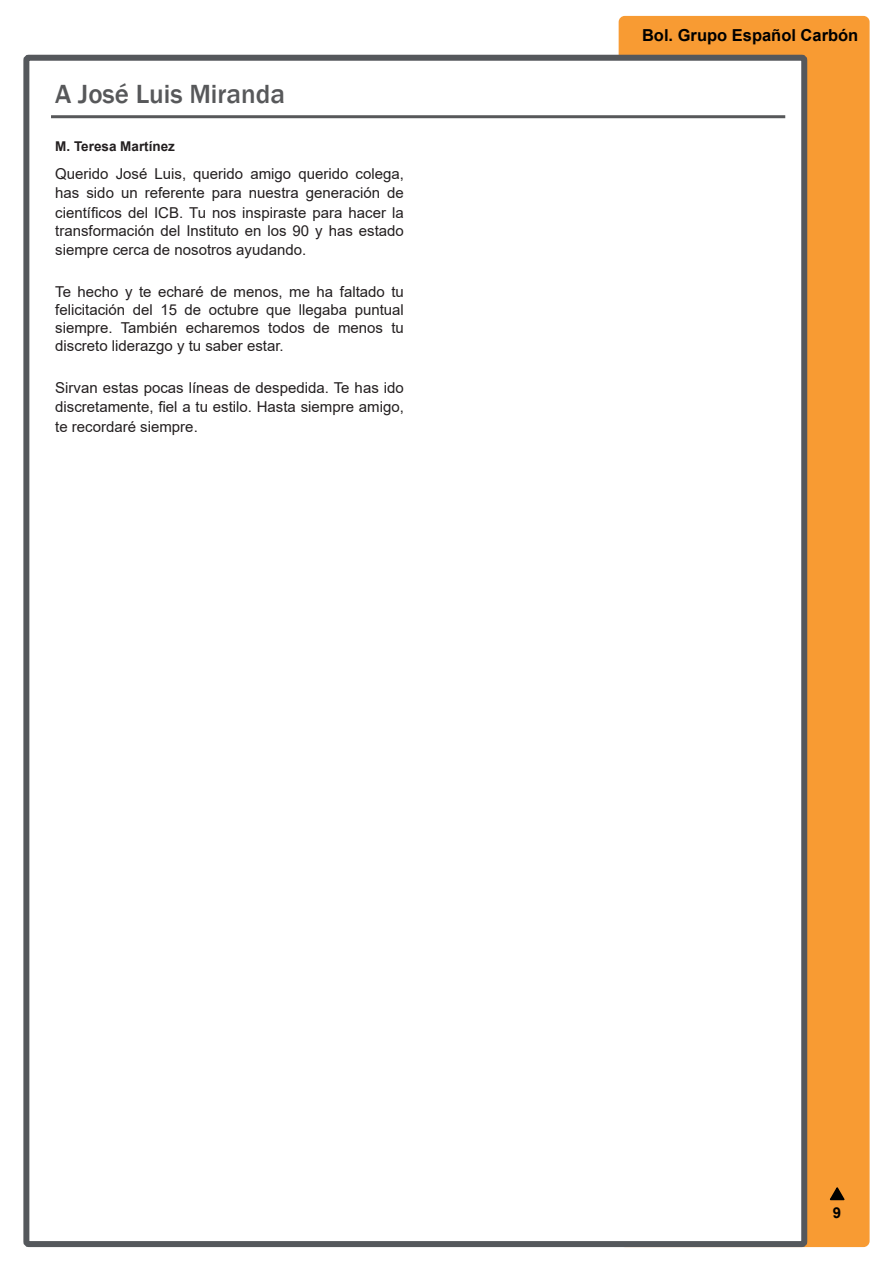
<style>
.page{position:relative;width:893px;height:1263px;background:#fff}
.page>*{position:absolute;margin:0;border:0;box-sizing:border-box;transform-origin:0 0}
.TITULOSgris-filete{font:500 27px "Franklin Gothic";color:#57585a}
.t1{font:700 16.5px "Arial";color:#000}
.TEXTOS{font:15px/19.5px "Arial";color:#231f20;text-align:justify}
.t2{font:700 15px "Arial";color:#000}
.REFERENCIAS_TITULO{font:700 13.5px "Arial";color:#231f20}
</style>
<div class="page">
<div style="left:622px;top:19px;width:245px;height:1225px;background:#f89b33;border-radius:3px"></div>
<div style="left:619px;top:16px;width:251px;height:1231px;border:6px solid #f89b33;border-radius:3px"></div>
<div style="left:26px;top:58px;width:778px;height:1186px;background:#fff;border-radius:2px"></div>
<div style="left:23px;top:55px;width:784px;height:1192px;border:6px solid #55585c;border-radius:2px"></div>
<svg style="left:828px;top:1187px;width:18px;height:14px"></svg>
<hr style="left:51px;top:115px;width:734px;height:3px;background:#57585a">
<p class="TITULOSgris-filete" style="left:55px;top:78px;width:231px">A José Luis Miranda</p>
<p class="REFERENCIAS_TITULO" style="left:55px;top:137px;width:121px">M. Teresa Martínez</p>
<p class="TEXTOS" style="left:55px;top:163px;width:350px">Querido José Luis, querido amigo querido colega, has sido un referente para nuestra generación de científicos del ICB. Tu nos inspiraste para hacer la</p>
<p class="TEXTOS" style="left:55px;top:220px;width:350px">transformación del Instituto en los 90 y has estado siempre cerca de nosotros ayudando.</p>
<p class="TEXTOS" style="left:55px;top:282px;width:350px;line-height:18px">Te hecho y te echaré de menos, me ha faltado tu felicitación del 15 de octubre que llegaba puntual siempre. También echaremos todos de menos tu discreto liderazgo y tu saber estar.</p>
<p class="TEXTOS" style="left:55px;top:377px;width:350px">Sirvan estas pocas líneas de despedida. Te has ido discretamente, fiel a tu estilo. Hasta siempre amigo, te recordaré siempre.</p>
<p class="t1" style="left:642px;top:24px;width:218px">Bol. Grupo Español Carbón</p>
<p class="t2" style="left:833px;top:1202px;width:10px">9</p>
</div>
